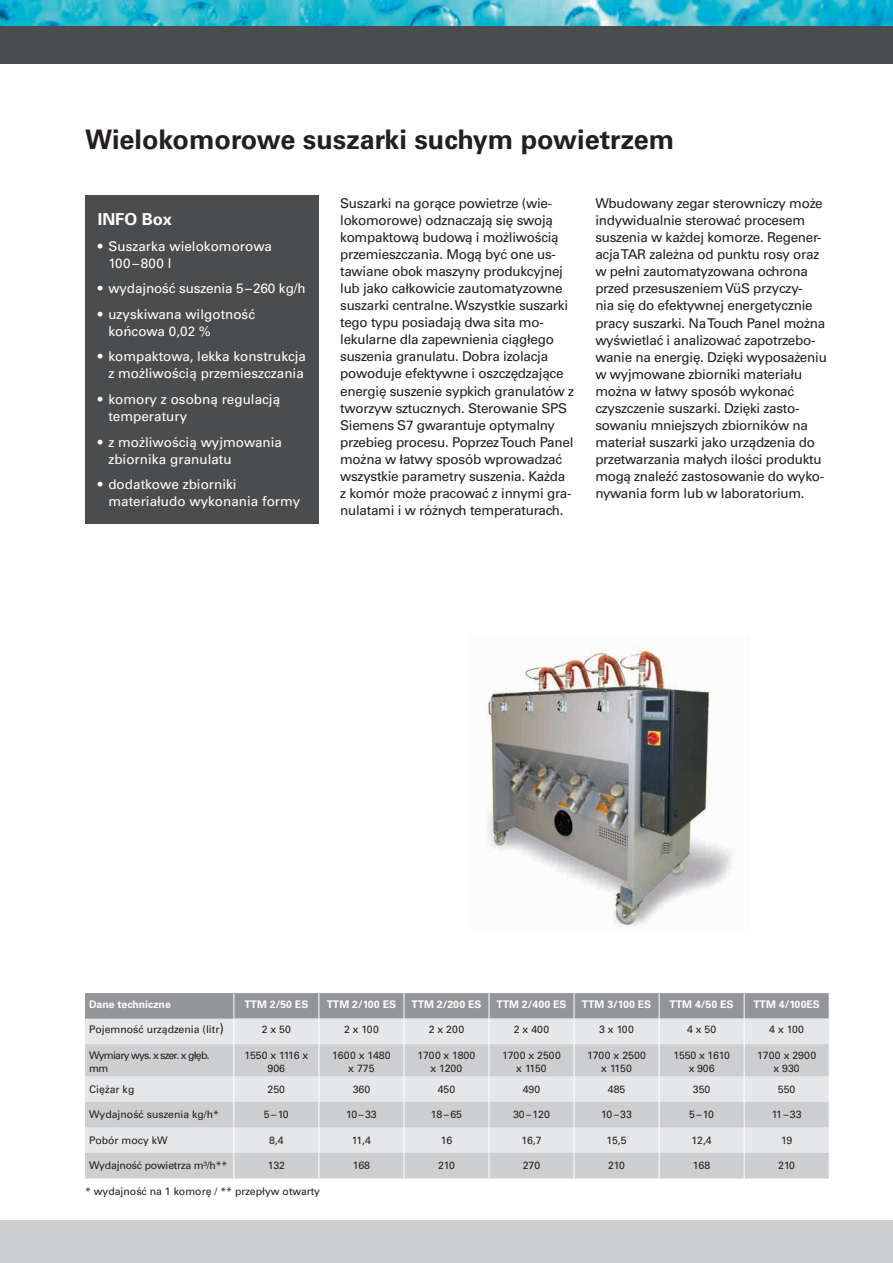
<style>
.page{position:relative;width:893px;height:1263px;background:#fff}
.page>*{position:absolute;margin:0;border:0;box-sizing:border-box;transform-origin:0 0}
.t1{font:700 27px "Univers CE";color:#231f20}
.t2{font:700 16.5px "Univers";color:#fff}
.t3{font:500 13.5px/17px "Univers CE";letter-spacing:-.02em;color:#231f20}
.t4{font:500 13.5px/17px "Univers CE";color:#fff}
.t5{font:500 10.5px/12.8px "Univers CE";color:#231f20;text-align:center}
.t6{font:700 10.5px "Univers CE";color:#fff}
.t7{font:500 10.5px/12.8px "Univers CE";letter-spacing:-.07em;color:#231f20}
.t8{font:500 10.5px "Univers CE";letter-spacing:-.02em;color:#231f20}
.s1{font-size:13.5px}
</style>
<div class="page">
<div style="left:0;top:26px;width:893px;height:38px;background:#4b4c4d"></div>
<div style="left:0;top:1220px;width:893px;height:43px;background:#cdced0"></div>
<img style="left:0;top:0;width:893px;height:26px">
<img style="left:486px;top:645px;width:246px;height:282px">
<svg style="left:85px;top:993px;width:744px;height:185px;background:#cfd1d3"></svg>
<div style="left:85px;top:196px;width:234px;height:328px;background:#4b4c4d"></div>
<h1 class="t1" style="left:85px;top:123px;width:591px">Wielokomorowe suszarki suchym powietrzem</h1>
<p class="t2" style="left:98px;top:209px;width:76px">INFO Box</p>
<p class="t4" style="left:108px;top:238px;width:165px;text-indent:-11px">• Suszarka wielokomorowa<br>100–800 l</p>
<p class="t4" style="left:98px;top:281px;width:209px">• wydajność suszenia 5–260 kg/h</p>
<p class="t4" style="left:108px;top:306px;width:148px;text-indent:-11px">• uzyskiwana wilgotność końcowa 0,02 %</p>
<p class="t4" style="left:98px;top:349px;width:210px;text-align:right">• kompaktowa, lekka konstrukcja z możliwością przemieszczania</p>
<p class="t4" style="left:108px;top:391px;width:173px;text-indent:-11px">• komory z osobną regulacją temperatury</p>
<p class="t4" style="left:108px;top:434px;width:175px;text-indent:-11px">• z możliwością wyjmowania zbiornika granulatu</p>
<p class="t4" style="left:108px;top:476px;width:193px;text-indent:-11px">• dodatkowe zbiorniki materiałudo wykonania formy</p>
<p class="t3" style="left:340px;top:195px;width:235px">Suszarki na gorące powietrze (wie&shy;lokomorowe) odznaczają się swoją kompaktową budową i możliwością przemieszczania. Mogą być one us&shy;tawiane obok maszyny produkcyjnej lub jako całkowicie zautomatyzowne suszarki centralne. Wszystkie suszarki tego typu posiadają dwa sita mo&shy;lekularne dla zapewnienia ciągłego suszenia granulatu. Dobra izolacja powoduje efektywne i oszczędzające energię suszenie sypkich granulatów z tworzyw sztucznych. Sterowanie SPS Siemens S7 gwarantuje optymalny przebieg procesu. Poprzez Touch Panel można w łatwy sposób wprowadzać wszystkie parametry suszenia. Każda z komór może pracować z innymi gra&shy;nulatami i w różnych temperaturach.</p>
<p class="t3" style="left:595px;top:196px;width:233px">Wbudowany zegar sterowniczy może indywidualnie sterować procesem suszenia w każdej komorze. Regener&shy;acja TAR zależna od punktu rosy oraz w pełni zautomatyzowana ochrona przed przesuszeniem VüS przyczy-<br>nia się do efektywnej energetycznie pracy suszarki. Na Touch Panel można wyświetlać i analizować zapotrzebo&shy;wanie na energię. Dzięki wyposażeniu w wyjmowane zbiorniki materiału można w łatwy sposób wykonać czyszczenie suszarki. Dzięki zasto&shy;sowaniu mniejszych zbiorników na materiał suszarki jako urządzenia do przetwarzania małych ilości produktu mogą znaleźć zastosowanie do wyko&shy;nywania form lub w laboratorium.</p>
<p class="t6" style="left:89px;top:998px;width:83px">Dane techniczne</p>
<p class="t6" style="left:244px;top:998px;width:65px">TTM 2/50 ES</p>
<p class="t6" style="left:327px;top:998px;width:71px">TTM 2/100 ES</p>
<p class="t6" style="left:411px;top:998px;width:72px">TTM 2/200 ES</p>
<p class="t6" style="left:496px;top:998px;width:72px">TTM 2/400 ES</p>
<p class="t6" style="left:582px;top:998px;width:71px">TTM 3/100 ES</p>
<p class="t6" style="left:670px;top:998px;width:65px">TTM 4/50 ES</p>
<p class="t6" style="left:753px;top:998px;width:68px">TTM 4/100ES</p>
<p class="t5" style="left:89px;top:1023px;width:136px">Pojemność urządzenia (litr<span class="s1">)</span></p>
<p class="t5" style="left:262px;top:1023px;width:31px">2 x 50</p>
<p class="t5" style="left:344px;top:1023px;width:36px">2 x 100</p>
<p class="t5" style="left:429px;top:1023px;width:37px">2 x 200</p>
<p class="t5" style="left:514px;top:1023px;width:37px">2 x 400</p>
<p class="t5" style="left:599px;top:1023px;width:36px">3 x 100</p>
<p class="t5" style="left:687px;top:1023px;width:31px">4 x 50</p>
<p class="t5" style="left:769px;top:1023px;width:36px">4 x 100</p>
<p class="t7" style="left:89px;top:1049px;width:122px">Wymiary wys. x szer. x głęb. mm</p>
<p class="t5" style="left:244px;top:1049px;width:65px">1550 x 1116 x<br>906</p>
<p class="t5" style="left:332px;top:1049px;width:60px">1600 x 1480 x 775</p>
<p class="t5" style="left:418px;top:1049px;width:59px">1700 x 1800 x 1200</p>
<p class="t5" style="left:502px;top:1049px;width:61px">1700 x 2500 x 1150</p>
<p class="t5" style="left:587px;top:1049px;width:61px">1700 x 2500 x 1150</p>
<p class="t5" style="left:673px;top:1049px;width:58px">1550 x 1610 x 906</p>
<p class="t5" style="left:757px;top:1049px;width:61px">1700 x 2900 x 930</p>
<p class="t5" style="left:89px;top:1083px;width:47px">Ciężar kg</p>
<p class="t5" style="left:268px;top:1083px;width:19px">250</p>
<p class="t5" style="left:353px;top:1083px;width:19px">360</p>
<p class="t5" style="left:438px;top:1083px;width:19px">450</p>
<p class="t5" style="left:523px;top:1083px;width:19px">490</p>
<p class="t5" style="left:608px;top:1083px;width:19px">485</p>
<p class="t5" style="left:693px;top:1083px;width:19px">350</p>
<p class="t5" style="left:778px;top:1083px;width:19px">550</p>
<p class="t5" style="left:89px;top:1108px;width:131px">Wydajność suszenia kg/h*</p>
<p class="t5" style="left:264px;top:1108px;width:26px">5–10</p>
<p class="t5" style="left:346px;top:1108px;width:32px">10–33</p>
<p class="t5" style="left:431px;top:1108px;width:33px">18–65</p>
<p class="t5" style="left:513px;top:1108px;width:38px">30–120</p>
<p class="t5" style="left:601px;top:1108px;width:32px">10–33</p>
<p class="t5" style="left:689px;top:1108px;width:26px">5–10</p>
<p class="t5" style="left:772px;top:1108px;width:31px">11–33</p>
<p class="t5" style="left:89px;top:1134px;width:80px">Pobór mocy kW</p>
<p class="t5" style="left:269px;top:1134px;width:16px">8,4</p>
<p class="t5" style="left:352px;top:1134px;width:21px">11,4</p>
<p class="t5" style="left:441px;top:1134px;width:13px">16</p>
<p class="t5" style="left:521px;top:1134px;width:22px">16,7</p>
<p class="t5" style="left:606px;top:1134px;width:22px">15,5</p>
<p class="t5" style="left:691px;top:1134px;width:22px">12,4</p>
<p class="t5" style="left:781px;top:1134px;width:13px">19</p>
<p class="t8" style="left:89px;top:1159px;width:140px">Wydajność powietrza m³/h**</p>
<p class="t5" style="left:268px;top:1160px;width:19px">132</p>
<p class="t5" style="left:353px;top:1160px;width:19px">168</p>
<p class="t5" style="left:438px;top:1160px;width:18px">210</p>
<p class="t5" style="left:523px;top:1160px;width:19px">270</p>
<p class="t5" style="left:608px;top:1160px;width:18px">210</p>
<p class="t5" style="left:693px;top:1160px;width:19px">168</p>
<p class="t5" style="left:778px;top:1160px;width:18px">210</p>
<p class="t5" style="left:85px;top:1185px;width:237px">* wydajność na 1 komorę / ** przepływ otwarty</p>
</div>
